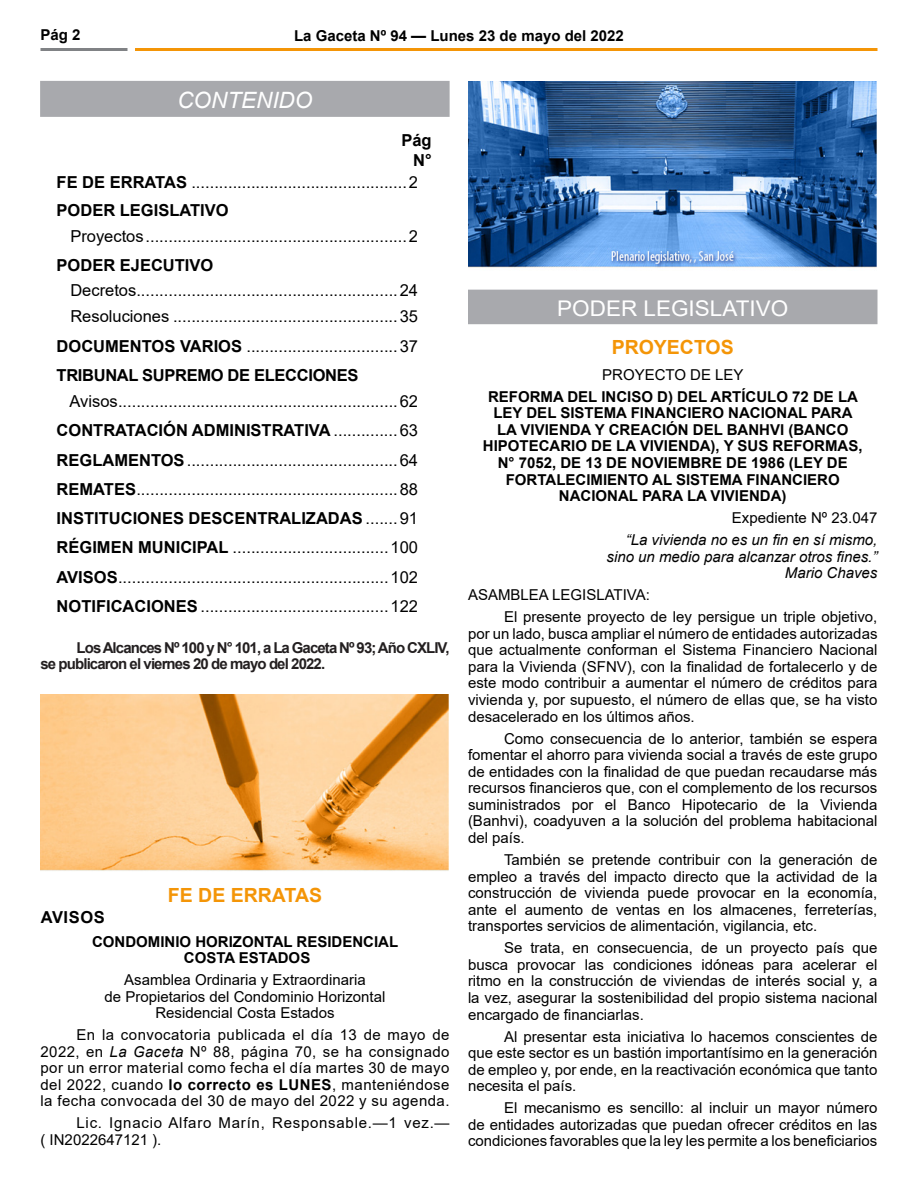
<style>
.page{position:relative;width:918px;height:1188px;background:#fff}
.page>*{position:absolute;margin:0;border:0;box-sizing:border-box;transform-origin:0 0}
._01_Titulo_Tramado_2{font:italic 22.5px "Arial";color:#fff}
._01_Titulo_Tramado_2-2{font:21.6px "Arial";color:#fff;scale:1.04 1}
._02_Subtitulos_Decre{font:700 19.5px "Arial";color:#f49507}
.t1{font:16.5px "Arial";color:#000}
._03_Ministerios_2021{font:700 16.5px "Arial";color:#000}
._03_Ministerios_2021-2{font:700 16.5px "Arial";letter-spacing:-.02em;color:#000}
.t2{font:15px/16.5px "Arial";color:#000;text-align:justify}
.t3{font:700 15px "Arial";color:#000}
._02_Subtitulos_Decre-2{font:700 15px/16.5px "Arial";letter-spacing:-.06em;color:#231f20}
.t4{font:italic 15px "Arial";color:#000}
.t5{font:15px/16.8px "Arial";letter-spacing:.05em;color:#000}
.s1{font-weight:700}
.s2{font-weight:400}
.s3{font-style:italic}
</style>
<div class="page">
<hr style="left:135px;top:48px;width:743px;height:3px;background:#f49507">
<hr style="left:40px;top:48px;width:88px;height:3px;background:#808285">
<img style="left:40px;top:695px;width:409px;height:176px">
<div style="left:468px;top:290px;width:410px;height:34px;background:#a8a9ad"></div>
<img style="left:468px;top:81px;width:408px;height:187px">
<div style="left:40px;top:81px;width:410px;height:36px;background:#a8a9ad"></div>
<p class="t3" style="left:40px;top:25px;width:42px">Pág 2</p>
<p class="t3" style="left:294px;top:25px;width:331px">La Gaceta Nº 94 — Lunes 23 de mayo del 2022</p>
<p class="_01_Titulo_Tramado_2" style="left:177px;top:85px;width:136px">CONTENIDO</p>
<p class="_03_Ministerios_2021" style="left:401px;top:129px;width:32px">Pág</p>
<p class="_03_Ministerios_2021" style="left:413px;top:149px;width:20px">N°</p>
<p class="t1" style="left:57px;top:171px;width:363px"><span class="s1">FE DE ERRATAS</span> ...............................................2</p>
<p class="_03_Ministerios_2021" style="left:57px;top:199px;width:174px">PODER LEGISLATIVO</p>
<p class="t1" style="left:70px;top:225px;width:349px">Proyectos.........................................................2</p>
<p class="_03_Ministerios_2021" style="left:57px;top:254px;width:158px">PODER EJECUTIVO</p>
<p class="t1" style="left:70px;top:279px;width:349px">Decretos.........................................................24</p>
<p class="t1" style="left:70px;top:305px;width:349px">Resoluciones .................................................35</p>
<p class="t1" style="left:57px;top:335px;width:363px"><span class="s1">DOCUMENTOS VARIOS</span> .................................37</p>
<p class="_03_Ministerios_2021-2" style="left:57px;top:364px;width:303px">TRIBUNAL SUPREMO DE ELECCIONES</p>
<p class="t1" style="left:69px;top:390px;width:350px">Avisos.............................................................62</p>
<p class="_03_Ministerios_2021" style="left:57px;top:419px;width:363px">CONTRATACIÓN ADMINISTRATIVA <span class="s2">..............63</span></p>
<p class="t1" style="left:57px;top:449px;width:363px"><span class="s1">REGLAMENTOS</span>..............................................64</p>
<p class="t1" style="left:57px;top:478px;width:363px"><span class="s1">REMATES</span>.........................................................88</p>
<p class="_03_Ministerios_2021" style="left:57px;top:507px;width:363px">INSTITUCIONES DESCENTRALIZADAS <span class="s2">.......91</span></p>
<p class="t1" style="left:57px;top:536px;width:363px"><span class="s1">RÉGIMEN MUNICIPAL</span> ..................................100</p>
<p class="t1" style="left:57px;top:566px;width:363px"><span class="s1">AVISOS</span>...........................................................102</p>
<p class="t1" style="left:57px;top:595px;width:363px"><span class="s1">NOTIFICACIONES</span> .........................................122</p>
<p class="_02_Subtitulos_Decre-2" style="left:40px;top:639px;width:411px;text-indent:36px">Los Alcances Nº 100 y N° 101, a La Gaceta Nº 93; Año CXLIV, se publicaron el viernes 20 de mayo del 2022.</p>
<p class="_02_Subtitulos_Decre" style="left:168px;top:881px;width:156px">FE DE ERRATAS</p>
<p class="_03_Ministerios_2021" style="left:41px;top:905px;width:66px">AVISOS</p>
<p class="t3" style="left:92px;top:931px;width:308px">CONDOMINIO HORIZONTAL RESIDENCIAL</p>
<p class="t3" style="left:184px;top:947px;width:128px">COSTA ESTADOS</p>
<p class="t2" style="left:105px;top:972px;width:282px;text-align:center">Asamblea Ordinaria y Extraordinaria<br>de Propietarios del Condominio Horizontal<br>Residencial Costa Estados</p>
<p class="t2" style="left:40px;top:1026px;width:411px;text-indent:36px">En la convocatoria publicada el día 13 de mayo de 2022, en <span class="s3">La Gaceta</span> Nº 88, página 70, se ha consignado por un error material como fecha el día martes 30 de mayo del 2022, cuando <span class="s1">lo correcto es LUNES</span>, manteniéndose la fecha convocada del 30 de mayo del 2022 y su agenda.</p>
<p class="t5" style="left:40px;top:1114px;width:411px;text-indent:36px">Lic. Ignacio Alfaro Marín, Responsable.—1 vez.— ( IN2022647121 ).</p>
<p class="_01_Titulo_Tramado_2-2" style="left:557px;top:293px;width:224px">PODER LEGISLATIVO</p>
<p class="_02_Subtitulos_Decre" style="left:612px;top:334px;width:124px">PROYECTOS</p>
<p class="t2" style="left:602px;top:366px;width:143px">PROYECTO DE LEY</p>
<p class="t3" style="left:488px;top:386px;width:372px">REFORMA DEL INCISO D) DEL ARTÍCULO 72 DE LA</p>
<p class="t3" style="left:493px;top:402px;width:361px">LEY DEL SISTEMA FINANCIERO NACIONAL PARA</p>
<p class="t3" style="left:497px;top:419px;width:353px">LA VIVIENDA Y CREACIÓN DEL BANHVI (BANCO</p>
<p class="t3" style="left:483px;top:436px;width:381px">HIPOTECARIO DE LA VIVIENDA), Y SUS REFORMAS,</p>
<p class="t3" style="left:498px;top:452px;width:352px">N° 7052, DE 13 DE NOVIEMBRE DE 1986 (LEY DE</p>
<p class="t3" style="left:506px;top:469px;width:335px">FORTALECIMIENTO AL SISTEMA FINANCIERO</p>
<p class="t3" style="left:559px;top:485px;width:229px">NACIONAL PARA LA VIVIENDA)</p>
<p class="t2" style="left:732px;top:509px;width:147px">Expediente Nº 23.047</p>
<p class="t4" style="left:626px;top:530px;width:253px">“La vivienda no es un fin en sí mismo,</p>
<p class="t4" style="left:607px;top:547px;width:272px">sino un medio para alcanzar otros fines.”</p>
<p class="t4" style="left:785px;top:563px;width:94px">Mario Chaves</p>
<p class="t2" style="left:468px;top:587px;width:184px">ASAMBLEA LEGISLATIVA:</p>
<p class="t2" style="left:468px;top:609px;width:411px;text-indent:36px">El presente proyecto de ley persigue un triple objetivo, por un lado, busca ampliar el número de entidades autorizadas que actualmente conforman el Sistema Financiero Nacional para la Vivienda (SFNV), con la finalidad de fortalecerlo y de este modo contribuir a aumentar el número de créditos para vivienda y, por supuesto, el número de ellas que, se ha visto desacelerado en los últimos años.</p>
<p class="t2" style="left:468px;top:730px;width:411px;text-indent:36px">Como consecuencia de lo anterior, también se espera fomentar el ahorro para vivienda social a través de este grupo de entidades con la finalidad de que puedan recaudarse más recursos financieros que, con el complemento de los recursos suministrados por el Banco Hipotecario de la Vivienda (Banhvi), coadyuven a la solución del problema habitacional del país.</p>
<p class="t2" style="left:468px;top:851px;width:411px;text-indent:36px">También se pretende contribuir con la generación de empleo a través del impacto directo que la actividad de la construcción de vivienda puede provocar en la economía, ante el aumento de ventas en los almacenes, ferreterías, transportes servicios de alimentación, vigilancia, etc.</p>
<p class="t2" style="left:468px;top:940px;width:411px;text-indent:36px">Se trata, en consecuencia, de un proyecto país que busca provocar las condiciones idóneas para acelerar el ritmo en la construcción de viviendas de interés social y, a la vez, asegurar la sostenibilidad del propio sistema nacional encargado de financiarlas.</p>
<p class="t2" style="left:468px;top:1028px;width:411px;text-indent:36px">Al presentar esta iniciativa lo hacemos conscientes de que este sector es un bastión importantísimo en la generación de empleo y, por ende, en la reactivación económica que tanto necesita el país.</p>
<p class="t2" style="left:468px;top:1100px;width:411px;text-indent:36px">El mecanismo es sencillo: al incluir un mayor número de entidades autorizadas que puedan ofrecer créditos en las condiciones favorables que la ley les permite a los beneficiarios</p>
</div>
